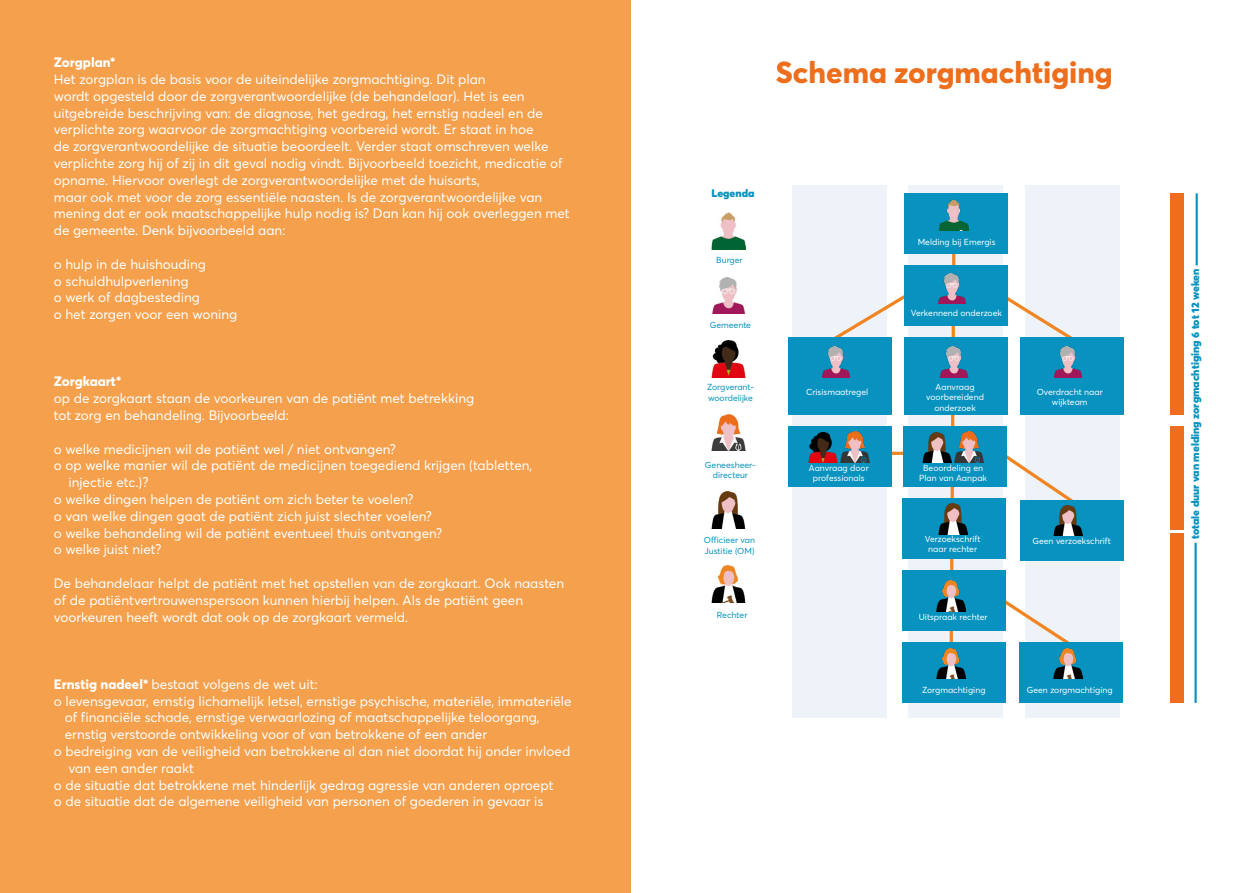
<style>
.page{position:relative;width:1259px;height:893px;background:#fff}
.page>*{position:absolute;margin:0;border:0;box-sizing:border-box;transform-origin:0 0}
.t1{font:800 30px "Averta";color:#ed6e1c}
.t2{font:13.5px/16.8px "Averta";color:#fff}
.t3{font:800 13.5px "Averta";color:#fff}
.t4{font:900 10.8px "Averta";color:#0792bf}
.t5{font:8.7px/10.4px "Averta";color:#fff;text-align:center}
.t6{font:8.7px/10.4px "Averta";color:#0792bf}
.s1{font-weight:800}
</style>
<div class="page">
<div style="left:0;top:0;width:630px;height:893px;background:#f5a04c"></div>
<div style="left:792px;top:185px;width:94px;height:532px;background:#eef3fa"></div>
<hr style="left:877px;top:452px;width:35px;height:3px;background:#f18522">
<div style="left:1025px;top:185px;width:94px;height:532px;background:#eef3fa"></div>
<svg style="left:834px;top:291px;width:75px;height:54px"></svg>
<svg style="left:1007px;top:291px;width:65px;height:46px"></svg>
<svg style="left:1007px;top:455px;width:66px;height:45px"></svg>
<svg style="left:1005px;top:596px;width:65px;height:53px"></svg>
<div style="left:909px;top:185px;width:94px;height:532px;background:#eef3fa"></div>
<svg style="left:949px;top:254px;width:7px;height:388px"></svg>
<div style="left:904px;top:193px;width:104px;height:61px;background:#0792bf"></div>
<div style="left:1170px;top:533px;width:13px;height:170px;background:#ed6e1c"></div>
<div style="left:904px;top:265px;width:103px;height:61px;background:#0792bf"></div>
<div style="left:904px;top:337px;width:104px;height:78px;background:#0792bf"></div>
<div style="left:903px;top:426px;width:104px;height:61px;background:#0792bf"></div>
<div style="left:902px;top:498px;width:104px;height:61px;background:#0792bf"></div>
<div style="left:902px;top:570px;width:103px;height:61px;background:#0792bf"></div>
<div style="left:902px;top:642px;width:103px;height:61px;background:#0792bf"></div>
<div style="left:1020px;top:337px;width:104px;height:78px;background:#0792bf"></div>
<div style="left:788px;top:337px;width:103px;height:78px;background:#0792bf"></div>
<div style="left:788px;top:426px;width:103px;height:61px;background:#0792bf"></div>
<div style="left:1019px;top:500px;width:104px;height:61px;background:#0792bf"></div>
<div style="left:1019px;top:642px;width:103px;height:61px;background:#0792bf"></div>
<div style="left:1170px;top:426px;width:13px;height:104px;background:#ed6e1c"></div>
<div style="left:1170px;top:193px;width:13px;height:222px;background:#ed6e1c"></div>
<img style="left:808px;top:432px;width:29px;height:30px">
<img style="left:840px;top:431px;width:29px;height:31px">
<img style="left:922px;top:432px;width:29px;height:30px">
<img style="left:954px;top:431px;width:29px;height:31px">
<img style="left:938px;top:504px;width:29px;height:30px">
<img style="left:1053px;top:505px;width:29px;height:31px">
<img style="left:936px;top:581px;width:29px;height:30px">
<img style="left:936px;top:649px;width:29px;height:30px">
<img style="left:1053px;top:649px;width:29px;height:30px">
<hr style="left:1195px;top:193px;width:2px;height:72px;background:#0792bf">
<hr style="left:1194px;top:543px;width:2px;height:160px;background:#0792bf">
<img style="left:711px;top:213px;width:34px;height:36px">
<div style="left:731px;top:240px;width:11px;height:9px;background:#006533"></div>
<img style="left:712px;top:277px;width:33px;height:37px">
<img style="left:711px;top:340px;width:34px;height:37px">
<img style="left:711px;top:414px;width:34px;height:37px">
<img style="left:711px;top:492px;width:34px;height:37px">
<img style="left:711px;top:566px;width:34px;height:36px">
<img style="left:1053px;top:347px;width:29px;height:30px">
<img style="left:940px;top:347px;width:28px;height:30px">
<img style="left:821px;top:347px;width:29px;height:30px">
<img style="left:937px;top:274px;width:29px;height:30px">
<img style="left:940px;top:200px;width:28px;height:30px">
<div style="left:957px;top:224px;width:8px;height:6px;background:#076633"></div>
<p class="t3" style="left:54px;top:53px;width:63px">Zorgplan*</p>
<p class="t2" style="left:54px;top:70px;width:517px">Het zorgplan is de basis voor de uiteindelijke zorgmachtiging. Dit plan<br>wordt opgesteld door de zorgverantwoordelijke (de behandelaar). Het is een uitgebreide beschrijving van: de diagnose, het gedrag, het ernstig nadeel en de verplichte zorg waarvoor de zorgmachtiging voorbereid wordt. Er staat in hoe<br>de zorgverantwoordelijke de situatie beoordeelt. Verder staat omschreven welke verplichte zorg hij of zij in dit geval nodig vindt. Bijvoorbeeld toezicht, medicatie of opname. Hiervoor overlegt de zorgverantwoordelijke met de huisarts,<br>maar ook met voor de zorg essentiële naasten. Is de zorgverantwoordelijke van mening dat er ook maatschappelijke hulp nodig is? Dan kan hij ook overleggen met de gemeente. Denk bijvoorbeeld aan:</p>
<p class="t2" style="left:54px;top:255px;width:185px">o hulp in de huishouding<br>o schuldhulpverlening<br>o werk of dagbesteding<br>o het zorgen voor een woning</p>
<p class="t3" style="left:54px;top:372px;width:69px">Zorgkaart*</p>
<p class="t2" style="left:54px;top:389px;width:422px">op de zorgkaart staan de voorkeuren van de patiënt met betrekking tot zorg en behandeling. Bijvoorbeeld:</p>
<p class="t2" style="left:54px;top:440px;width:343px">o welke medicijnen wil de patiënt wel / niet ontvangen?</p>
<p class="t2" style="left:54px;top:457px;width:480px">o op welke manier wil de patiënt de medicijnen toegediend krijgen (tabletten,</p>
<p class="t2" style="left:68px;top:473px;width:81px">injectie etc.)?</p>
<p class="t2" style="left:54px;top:490px;width:361px">o welke dingen helpen de patiënt om zich beter te voelen?</p>
<p class="t2" style="left:54px;top:507px;width:379px">o van welke dingen gaat de patiënt zich juist slechter voelen?</p>
<p class="t2" style="left:54px;top:524px;width:390px">o welke behandeling wil de patiënt eventueel thuis ontvangen?</p>
<p class="t2" style="left:54px;top:541px;width:109px">o welke juist niet?</p>
<p class="t2" style="left:54px;top:574px;width:512px">De behandelaar helpt de patiënt met het opstellen van de zorgkaart. Ook naasten of de patiëntvertrouwenspersoon kunnen hierbij helpen. Als de patiënt geen voorkeuren heeft wordt dat ook op de zorgkaart vermeld.</p>
<p class="t2" style="left:54px;top:675px;width:265px"><span class="s1">Ernstig nadeel*</span> bestaat volgens de wet uit:</p>
<p class="t2" style="left:54px;top:692px;width:519px">o levensgevaar, ernstig lichamelijk letsel, ernstige psychische, materiële, immateriële</p>
<p class="t2" style="left:65px;top:709px;width:476px">of financiële schade, ernstige verwaarlozing of maatschappelijke teloorgang,</p>
<p class="t2" style="left:65px;top:725px;width:424px">ernstig verstoorde ontwikkeling voor of van betrokkene of een ander</p>
<p class="t2" style="left:54px;top:742px;width:518px">o bedreiging van de veiligheid van betrokkene al dan niet doordat hij onder invloed</p>
<p class="t2" style="left:68px;top:759px;width:127px">van een ander raakt</p>
<p class="t2" style="left:54px;top:776px;width:501px">o de situatie dat betrokkene met hinderlijk gedrag agressie van anderen oproept</p>
<p class="t2" style="left:54px;top:793px;width:491px">o de situatie dat de algemene veiligheid van personen of goederen in gevaar is</p>
<h1 class="t1" style="left:776px;top:51px;width:338px">Schema zorgmachtiging</h1>
<p class="t4" style="left:711px;top:186px;width:45px">Legenda</p>
<p class="t6" style="left:716px;top:254px;width:28px">Burger</p>
<p class="t6" style="left:710px;top:319px;width:43px">Gemeente</p>
<p class="t6" style="left:707px;top:382px;width:49px">Zorgverant&shy;woordelijke</p>
<p class="t6" style="left:705px;top:459px;width:52px;text-align:center">Geneesheer&shy;directeur</p>
<p class="t6" style="left:704px;top:535px;width:53px">Officieer van<br>Justitie (OM)</p>
<p class="t6" style="left:717px;top:609px;width:32px">Rechter</p>
<p class="t5" style="left:806px;top:386px;width:64px">Crisismaatregel</p>
<p class="t5" style="left:809px;top:462px;width:62px">Aanvraag door professionals</p>
<p class="t5" style="left:917px;top:237px;width:79px">Melding bij Emergis</p>
<p class="t5" style="left:911px;top:307px;width:93px">Verkennend onderzoek</p>
<p class="t5" style="left:926px;top:381px;width:59px">Aanvraag voorbereidend onderzoek</p>
<p class="t5" style="left:919px;top:462px;width:69px">Beoordeling en<br>Plan van Aanpak</p>
<p class="t5" style="left:925px;top:533px;width:57px">Verzoekschrift naar rechter</p>
<p class="t5" style="left:918px;top:611px;width:70px">Uitspraak rechter</p>
<p class="t5" style="left:922px;top:685px;width:65px">Zorgmachtiging</p>
<p class="t5" style="left:1036px;top:386px;width:68px">Overdracht naar wijkteam</p>
<p class="t5" style="left:1032px;top:535px;width:80px">Geen verzoekschrift</p>
<p class="t5" style="left:1027px;top:684px;width:87px">Geen zorgmachtiging</p>
<p class="t4" style="left:1187px;top:539px;width:272px;rotate:-90deg">totale duur van melding zorgmachtiging 6 tot 12 weken</p>
</div>
